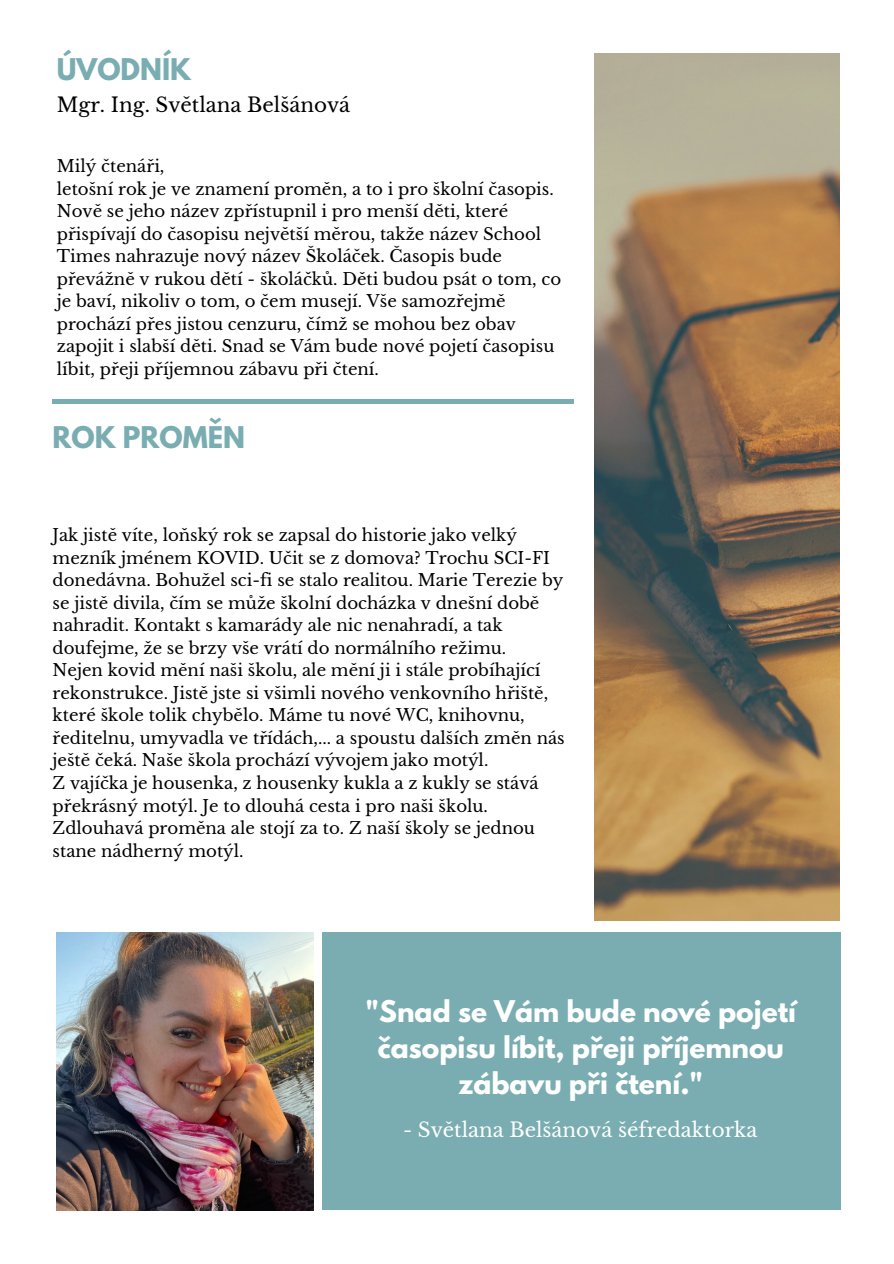
<style>
.page{position:relative;width:894px;height:1264px;background:#fff}
.page>*{position:absolute;margin:0;border:0;box-sizing:border-box;transform-origin:0 0}
.t1{font:700 26.55px/36px "League Spartan";color:#fff;text-align:center}
.t2{font:700 26.55px "League Spartan";color:#7aadb1}
.t3{font:19.8px "Libre Baskerville";color:#fff}
.t4{font:19.8px "Libre Baskerville";color:#000}
.t5{font:16.5px/22.5px "Libre Baskerville";color:#000}
</style>
<div class="page">
<div style="left:322px;top:932px;width:518px;height:277px;background:#7aadb1"></div>
<img style="left:57px;top:932px;width:257px;height:278px">
<img style="left:594px;top:53px;width:245px;height:867px">
<div style="left:53px;top:399px;width:521px;height:5px;background:#7aadb1"></div>
<p class="t2" style="left:57px;top:56px;width:136px">ÚVODNÍK</p>
<p class="t4" style="left:57px;top:93px;width:295px">Mgr. Ing. Světlana Belšánová</p>
<p class="t5" style="left:57px;top:155px;width:109px">Milý čtenáři,</p>
<p class="t5" style="left:57px;top:178px;width:505px">letošní rok je ve znamení proměn, a to i pro školní časopis.<br>Nově se jeho název zpřístupnil i pro menší děti, které přispívají do časopisu největší měrou, takže název School Times nahrazuje nový název Školáček. Časopis bude převážně v rukou dětí - školáčků. Děti budou psát o tom, co je baví, nikoliv o tom, o čem musejí. Vše samozřejmě prochází přes jistou cenzuru, čímž se mohou bez obav zapojit i slabší děti. Snad se Vám bude nové pojetí časopisu líbit, přeji příjemnou zábavu při čtení.</p>
<p class="t2" style="left:53px;top:424px;width:194px">ROK PROMĚN</p>
<p class="t5" style="left:53px;top:524px;width:512px">Jak jistě víte, loňský rok se zapsal do historie jako velký mezník jménem KOVID. Učit se z domova? Trochu SCI-FI donedávna. Bohužel sci-fi se stalo realitou. Marie Terezie by se jistě divila, čím se může školní docházka v dnešní době nahradit. Kontakt s kamarády ale nic nenahradí, a tak doufejme, že se brzy vše vrátí do normálního režimu.</p>
<p class="t5" style="left:53px;top:659px;width:513px">Nejen kovid mění naši školu, ale mění ji i stále probíhající rekonstrukce. Jistě jste si všimli nového venkovního hřiště, které škole tolik chybělo. Máme tu nové WC, knihovnu, ředitelnu, umyvadla ve třídách,... a spoustu dalších změn nás ještě čeká. Naše škola prochází vývojem jako motýl.</p>
<p class="t5" style="left:53px;top:772px;width:487px">Z vajíčka je housenka, z housenky kukla a z kukly se stává překrásný motýl. Je to dlouhá cesta i pro naši školu.<br>Zdlouhavá proměna ale stojí za to. Z naší školy se jednou stane nádherný motýl.</p>
<p class="t1" style="left:365px;top:996px;width:431px">"Snad se Vám bude nové pojetí časopisu líbit, přeji příjemnou zábavu při čtení."</p>
<p class="t3" style="left:403px;top:1118px;width:356px">- Světlana Belšánová šéfredaktorka</p>
</div>
